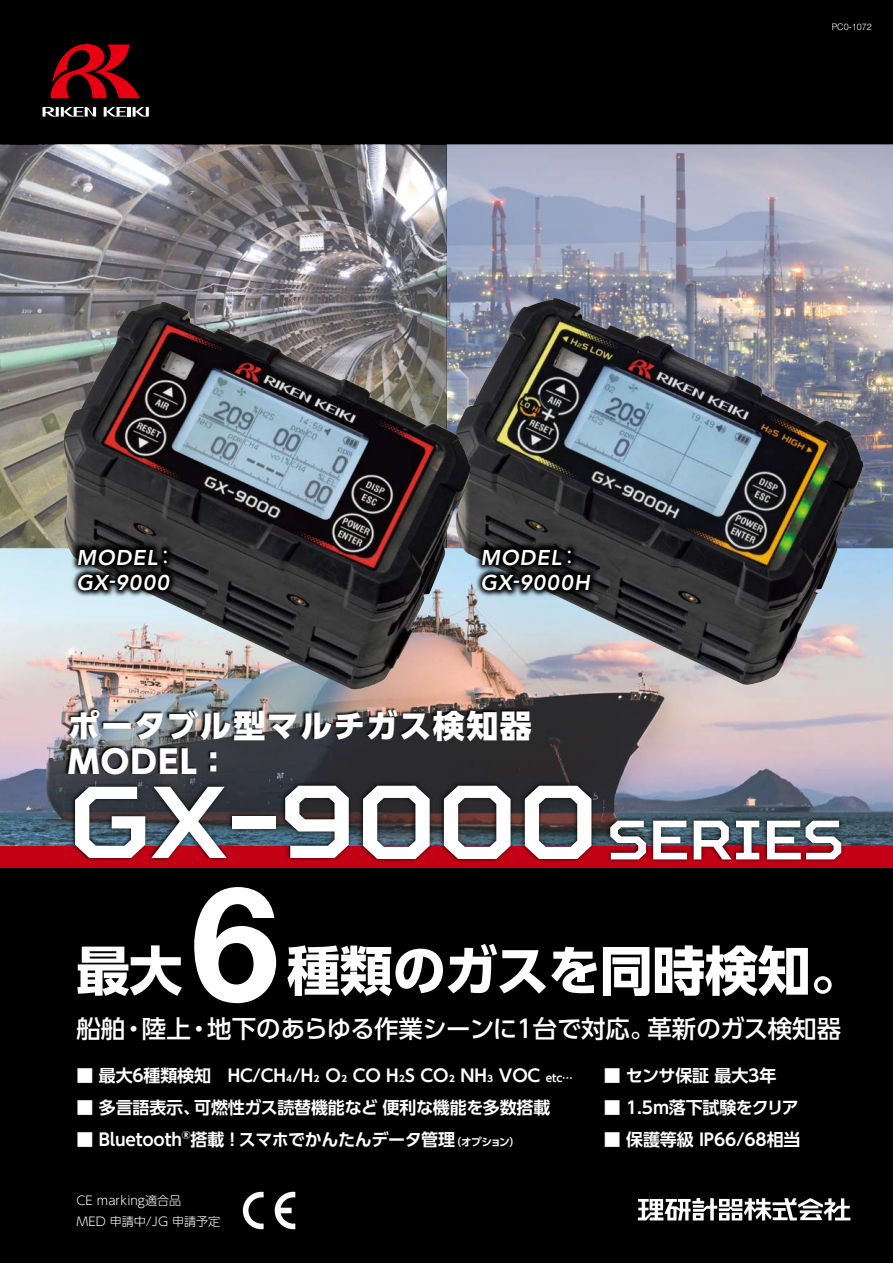
<style>
.page{position:relative;width:893px;height:1263px;background:#fff}
.page>*{position:absolute;margin:0;border:0;box-sizing:border-box;transform-origin:0 0}
.t1{font:700 159.45px "Helvetica Neue LT Std";color:#fff}
.t2{font:700 53.1px "UD Shin Go Pro";letter-spacing:-.01em;color:#fff}
.t3{font:800 31.95px/36.2px "UD Shin Go Pro";letter-spacing:.05em;color:#fff}
.t4{font:500 24.45px "UD Shin Go Pro";letter-spacing:-.01em;color:#fff}
.t5{font:italic 800 21.3px/25.5px "Avenir LT Std";letter-spacing:.04em;color:#fff}
.t6{font:700 16.95px "UD Shin Go Pro De";letter-spacing:-.01em;color:#fff}
.t7{font:300 12px/21.1px "UD Shin Go Pro";color:#fff}
.t8{font:300 9px "Helvetica LT Std";color:#fff}
.s1{font-family:"Koz Min Pr 6 N";font-weight:400;font-style:normal}
.s2{font-size:10.65px}
</style>
<div class="page">
<div style="left:0;top:0;width:893px;height:145px;background:#000"></div>
<div style="left:0;top:867px;width:893px;height:396px;background:#000"></div>
<img style="left:0;top:145px;width:893px;height:701px">
<img style="left:455px;top:298px;width:408px;height:387px">
<svg style="left:475px;top:541px;width:123px;height:56px;background:#212427"></svg>
<img style="left:63px;top:302px;width:408px;height:387px">
<svg style="left:71px;top:541px;width:106px;height:56px;background:#25282a"></svg>
<div style="left:0;top:846px;width:893px;height:21px;background:#c40016"></div>
<svg style="left:50px;top:44px;width:90px;height:54px"></svg>
<svg style="left:43px;top:107px;width:53px;height:10px"></svg>
<svg style="left:104px;top:107px;width:45px;height:10px"></svg>
<svg style="left:638px;top:1198px;width:212px;height:22px"></svg>
<div style="left:65px;top:706px;width:467px;height:69px;background:#000;opacity:.9"></div>
<img style="left:68px;top:779px;width:778px;height:83px">
<svg style="left:75px;top:787px;width:70px;height:71px"></svg>
<svg style="left:151px;top:787px;width:76px;height:71px"></svg>
<div style="left:232px;top:816px;width:44px;height:12px;background:#fff"></div>
<svg style="left:285px;top:786px;width:64px;height:72px"></svg>
<svg style="left:363px;top:786px;width:67px;height:73px"></svg>
<svg style="left:444px;top:786px;width:67px;height:73px"></svg>
<svg style="left:525px;top:786px;width:66px;height:73px"></svg>
<svg style="left:610px;top:821px;width:36px;height:38px"></svg>
<svg style="left:653px;top:821px;width:34px;height:38px"></svg>
<svg style="left:694px;top:821px;width:65px;height:38px"></svg>
<svg style="left:767px;top:821px;width:74px;height:38px"></svg>
<svg style="left:275px;top:1192px;width:20px;height:37px"></svg>
<svg style="left:243px;top:1192px;width:21px;height:37px"></svg>
<p class="t5" style="left:77px;top:545px;width:101px">MODEL<span class="s1">：<br></span>GX-9000</p>
<p class="t5" style="left:480px;top:545px;width:111px">MODEL<span class="s1">：<br></span>GX-9000H</p>
<h3 class="t3" style="left:68px;top:707px;width:465px">ポータブル型マルチガス検知器<br>MODEL：</h3>
<p class="t8" style="left:832px;top:21px;width:42px">PC0-1072</p>
<h1 class="t1" style="left:191px;top:845px;width:90px">6</h1>
<h2 class="t2" style="left:77px;top:927px;width:788px">最大　　種類のガスを同時検知。</h2>
<h3 class="t4" style="left:77px;top:1009px;width:766px">船舶・陸上・地下のあらゆる作業シーンに1台で対応。革新のガス検知器</h3>
<p class="t6" style="left:77px;top:1062px;width:498px">■ 最大6種類検知　HC/CH₄/H₂ O₂ CO H₂S CO₂ NH₃ VOC <span class="s2">etc…</span></p>
<p class="t6" style="left:77px;top:1094px;width:475px">■ 多言語表示、可燃性ガス読替機能など 便利な機能を多数搭載</p>
<p class="t6" style="left:77px;top:1126px;width:445px">■ Bluetooth<sup>®</sup>搭載 ！スマホでかんたんデータ管理<span class="s2">（オプション）</span></p>
<p class="t7" style="left:77px;top:1189px;width:145px">CE marking適合品<br>MED 申請中/JG 申請予定</p>
<p class="t6" style="left:604px;top:1062px;width:174px">■ センサ保証 最大3年</p>
<p class="t6" style="left:604px;top:1094px;width:197px">■ 1.5m落下試験をクリア</p>
<p class="t6" style="left:604px;top:1126px;width:198px">■ 保護等級 IP66/68相当</p>
</div>
